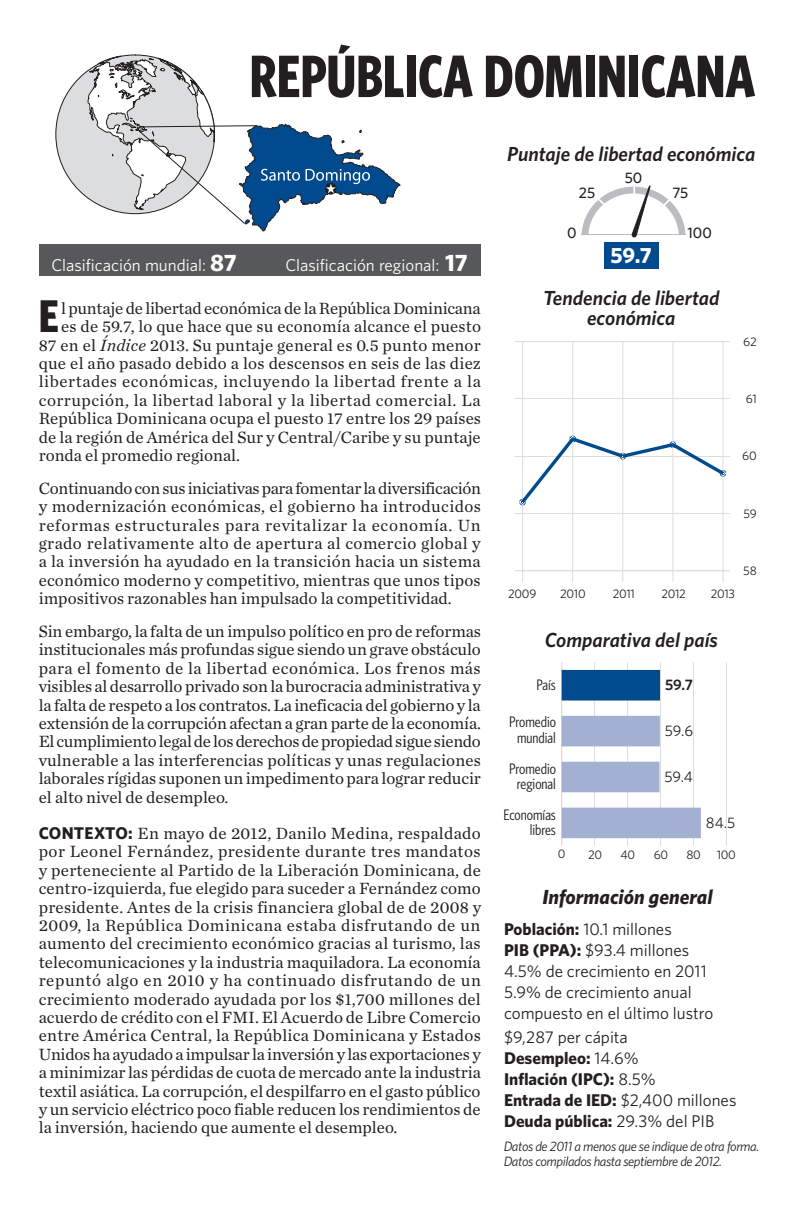
<style>
.page{position:relative;width:792px;height:1224px;background:#fff}
.page>*{position:absolute;margin:0;border:0;box-sizing:border-box;transform-origin:0 0}
.t1{font:700 60px "Whitney Condensed";color:#231f20;scale:.9 1}
.Overview{font:700 46px "Whitney Condensed";color:#231f20}
.t2{font:italic 600 22px "Whitney";color:#231f20}
.t3{font:700 22px "Whitney";color:#fff}
.t4{font:italic 600 20.4px/20.4px "Whitney";color:#231f20;text-align:center}
.Quick_Facts_Header{font:italic 700 20.4px "Whitney";color:#231f20}
.Overview-2{font:17px/18.4px "Chronicle Text G1";letter-spacing:.005em;color:#231f20;text-align:justify}
.OverviewBackground{font:17px/18.4px "Chronicle Text G1";color:#231f20;text-align:justify}
.Quick_Facts_Stats{font:17px/21px "Whitney";color:#231f20}
.Quick_Facts_Stats-2{font:700 17px "Whitney";color:#231f20}
.Overview-3{font:17px "Chronicle Text G1";letter-spacing:.03em;color:#231f20}
.Overview-4{font:17px "Chronicle Text G1";letter-spacing:-.015em;color:#231f20}
.Overview-5{font:17px "Chronicle Text G1";letter-spacing:.035em;color:#231f20}
.Ranks{font:17px "Whitney";color:#fff}
.Quick_Facts_Regular{font:17px "Whitney";color:#231f20}
.t5{font:15.2px/15.2px "Whitney Condensed";color:#231f20;text-align:right}
.t6{font:15.2px "Whitney";color:#231f20}
.t7{font:500 15.2px "Whitney";color:#231f20}
.t8{font:600 15.2px "Whitney";color:#231f20}
.t9{font:italic 13.6px "Whitney";letter-spacing:-.03em;color:#231f20}
.t10{font:12.4px "Whitney";letter-spacing:-.025em;color:#231f20}
.s1{font-weight:700;font-size:23.8px}
.s2{font-style:italic}
.s3{font-family:"Whitney";font-weight:700}
.s4{font-weight:700}
.s5{font-weight:400}
</style>
<div class="page">
<svg style="left:515px;top:185px;width:215px;height:661px"></svg>
<div style="left:39px;top:245px;width:442px;height:31px;background:#57585a"></div>
<div style="left:56px;top:55px;width:159px;height:159px;background:#dcdddf;border:1px solid #231f20;border-radius:50%"></div>
<svg style="left:88px;top:54px;width:313px;height:178px"></svg>
<h1 class="t1" style="left:250px;top:38px;width:563px">REPÚBLICA DOMINICANA</h1>
<p class="Ranks" style="left:51px;top:253px;width:187px">Clasificación mundial: <span class="s1">87</span></p>
<p class="Ranks" style="left:285px;top:253px;width:184px">Clasificación regional: <span class="s1">17</span></p>
<p class="Overview" style="left:39px;top:287px;width:22px">E</p>
<p class="Overview-4" style="left:61px;top:295px;width:421px">l puntaje de libertad económica de la República Dominicana</p>
<p class="Overview-2" style="left:61px;top:316px;width:421px">es de 59.7, lo que hace que su economía alcance el puesto</p>
<p class="Overview-2" style="left:39px;top:335px;width:444px">87 en el <span class="s2">Índice</span> 2013. Su puntaje general es 0.5 punto menor</p>
<p class="Overview-2" style="left:39px;top:353px;width:444px">que el año pasado debido a los descensos en seis de las diez</p>
<p class="Overview-5" style="left:39px;top:369px;width:444px">libertades económicas, incluyendo la libertad frente a la</p>
<p class="Overview-3" style="left:39px;top:387px;width:443px">corrupción, la libertad laboral y la libertad comercial. La</p>
<p class="Overview-2" style="left:39px;top:408px;width:444px">República Dominicana ocupa el puesto 17 entre los 29 países</p>
<p class="Overview-2" style="left:39px;top:427px;width:444px">de la región de América del Sur y Central/Caribe y su puntaje</p>
<p class="Overview-2" style="left:39px;top:445px;width:203px">ronda el promedio regional.</p>
<p class="Overview-2" style="left:39px;top:478px;width:444px">Continuando con sus iniciativas para fomentar la diversificación y modernización económicas, el gobierno ha introducidos reformas estructurales para revitalizar la economía. Un grado relativamente alto de apertura al comercio global y a la inversión ha ayudado en la transición hacia un sistema económico moderno y competitivo, mientras que unos tipos impositivos razonables han impulsado la competitividad.</p>
<p class="Overview-2" style="left:39px;top:621px;width:444px">Sin embargo, la falta de un impulso político en pro de reformas institucionales más profundas sigue siendo un grave obstáculo para el fomento de la libertad económica. Los frenos más visibles al desarrollo privado son la burocracia administrativa y la falta de respeto a los contratos. La ineficacia del gobierno y la extensión de la corrupción afectan a gran parte de la economía.<br>El cumplimiento legal de los derechos de propiedad sigue siendo vulnerable a las interferencias políticas y unas regulaciones laborales rígidas suponen un impedimento para lograr reducir el alto nivel de desempleo.</p>
<p class="OverviewBackground" style="left:39px;top:823px;width:444px"><span class="s3">CONTEXTO:</span> En mayo de 2012, Danilo Medina, respaldado por Leonel Fernández, presidente durante tres mandatos y perteneciente al Partido de la Liberación Dominicana, de centro-izquierda, fue elegido para suceder a Fernández como presidente. Antes de la crisis financiera global de de 2008 y 2009, la República Dominicana estaba disfrutando de un aumento del crecimiento económico gracias al turismo, las telecomunicaciones y la industria maquiladora. La economía repuntó algo en 2010 y ha continuado disfrutando de un crecimiento moderado ayudada por los $1,700 millones del acuerdo de crédito con el FMI. El Acuerdo de Libre Comercio entre América Central, la República Dominicana y Estados Unidos ha ayudado a impulsar la inversión y las exportaciones y a minimizar las pérdidas de cuota de mercado ante la industria textil asiática. La corrupción, el despilfarro en el gasto público y un servicio eléctrico poco fiable reducen los rendimientos de la inversión, haciendo que aumente el desempleo.</p>
<p class="t2" style="left:521px;top:138px;width:223px">Economic Freedom Score</p>
<p class="t7" style="left:625px;top:167px;width:19px">50</p>
<p class="t7" style="left:579px;top:183px;width:18px">25</p>
<p class="t7" style="left:672px;top:183px;width:17px">75</p>
<p class="t7" style="left:567px;top:223px;width:11px">0</p>
<p class="t7" style="left:688px;top:223px;width:26px">100</p>
<p class="t4" style="left:507px;top:143px;width:250px">Puntaje de libertad económica</p>
<p class="t3" style="left:611px;top:241px;width:43px">59.7</p>
<p class="t4" style="left:543px;top:287px;width:178px">Tendencia de libertad económica</p>
<p class="t2" style="left:565px;top:304px;width:135px">Freedom Trend</p>
<p class="t10" style="left:743px;top:333px;width:15px">62</p>
<p class="t10" style="left:746px;top:391px;width:13px">61</p>
<p class="t10" style="left:742px;top:448px;width:16px">60</p>
<p class="t10" style="left:743px;top:505px;width:15px">59</p>
<p class="t10" style="left:508px;top:585px;width:30px">2009</p>
<p class="t10" style="left:560px;top:585px;width:27px">2010</p>
<p class="t10" style="left:613px;top:585px;width:24px">2011</p>
<p class="t10" style="left:661px;top:585px;width:26px">2012</p>
<p class="t10" style="left:711px;top:585px;width:26px">2013</p>
<p class="t10" style="left:743px;top:563px;width:15px">58</p>
<p class="t4" style="left:545px;top:630px;width:175px">Comparativa del país</p>
<p class="t2" style="left:535px;top:626px;width:193px">Country Comparisons</p>
<p class="t5" style="left:517px;top:677px;width:40px">Country</p>
<p class="t5" style="left:517px;top:714px;width:41px">World<br>Average</p>
<p class="t5" style="left:514px;top:761px;width:44px;text-align:left">Regional<br>Average</p>
<p class="t5" style="left:536px;top:807px;width:22px">Free</p>
<p class="t5" style="left:536px;top:677px;width:21px">País</p>
<p class="t5" style="left:509px;top:714px;width:48px;text-align:center">Promedio mundial</p>
<p class="t5" style="left:509px;top:761px;width:48px;text-align:center">Promedio regional</p>
<p class="t5" style="left:504px;top:807px;width:54px">Economías libres</p>
<p class="t8" style="left:665px;top:675px;width:29px">59.7</p>
<p class="t6" style="left:665px;top:721px;width:30px">59.6</p>
<p class="t6" style="left:665px;top:767px;width:30px">59.4</p>
<p class="t6" style="left:706px;top:813px;width:31px">84.5</p>
<p class="t10" style="left:558px;top:846px;width:9px">0</p>
<p class="t10" style="left:588px;top:846px;width:16px">20</p>
<p class="t10" style="left:621px;top:846px;width:16px">40</p>
<p class="t10" style="left:654px;top:846px;width:16px">60</p>
<p class="t10" style="left:686px;top:846px;width:16px">80</p>
<p class="t10" style="left:717px;top:846px;width:21px">100</p>
<p class="Quick_Facts_Header" style="left:542px;top:883px;width:172px">Información general</p>
<p class="Quick_Facts_Stats" style="left:504px;top:918px;width:169px"><span class="s4">Población:</span> 10.1 millones</p>
<p class="Quick_Facts_Stats" style="left:504px;top:939px;width:187px"><span class="s4">PIB (PPA):</span> $93.4 millones</p>
<p class="Quick_Facts_Stats" style="left:504px;top:960px;width:204px">4.5% de crecimiento en 2011</p>
<p class="Quick_Facts_Stats" style="left:504px;top:981px;width:211px">5.9% de crecimiento anual compuesto en el último lustro</p>
<p class="Quick_Facts_Regular" style="left:504px;top:1026px;width:125px">$9,287 per cápita</p>
<p class="Quick_Facts_Stats-2" style="left:504px;top:1047px;width:136px">Desempleo: <span class="s5">14.6%</span></p>
<p class="Quick_Facts_Stats-2" style="left:504px;top:1068px;width:153px">Inflación (IPC): <span class="s5">8.5%</span></p>
<p class="Quick_Facts_Stats" style="left:504px;top:1089px;width:234px"><span class="s4">Entrada de IED:</span> $2,400 millones</p>
<p class="Quick_Facts_Stats-2" style="left:504px;top:1110px;width:212px">Deuda pública: <span class="s5">29.3% del PIB</span></p>
<p class="t9" style="left:504px;top:1137px;width:257px">Datos de 2011 a menos que se indique de otra forma.</p>
<p class="t9" style="left:504px;top:1152px;width:220px">Datos compilados hasta septiembre de 2012.</p>
</div>
